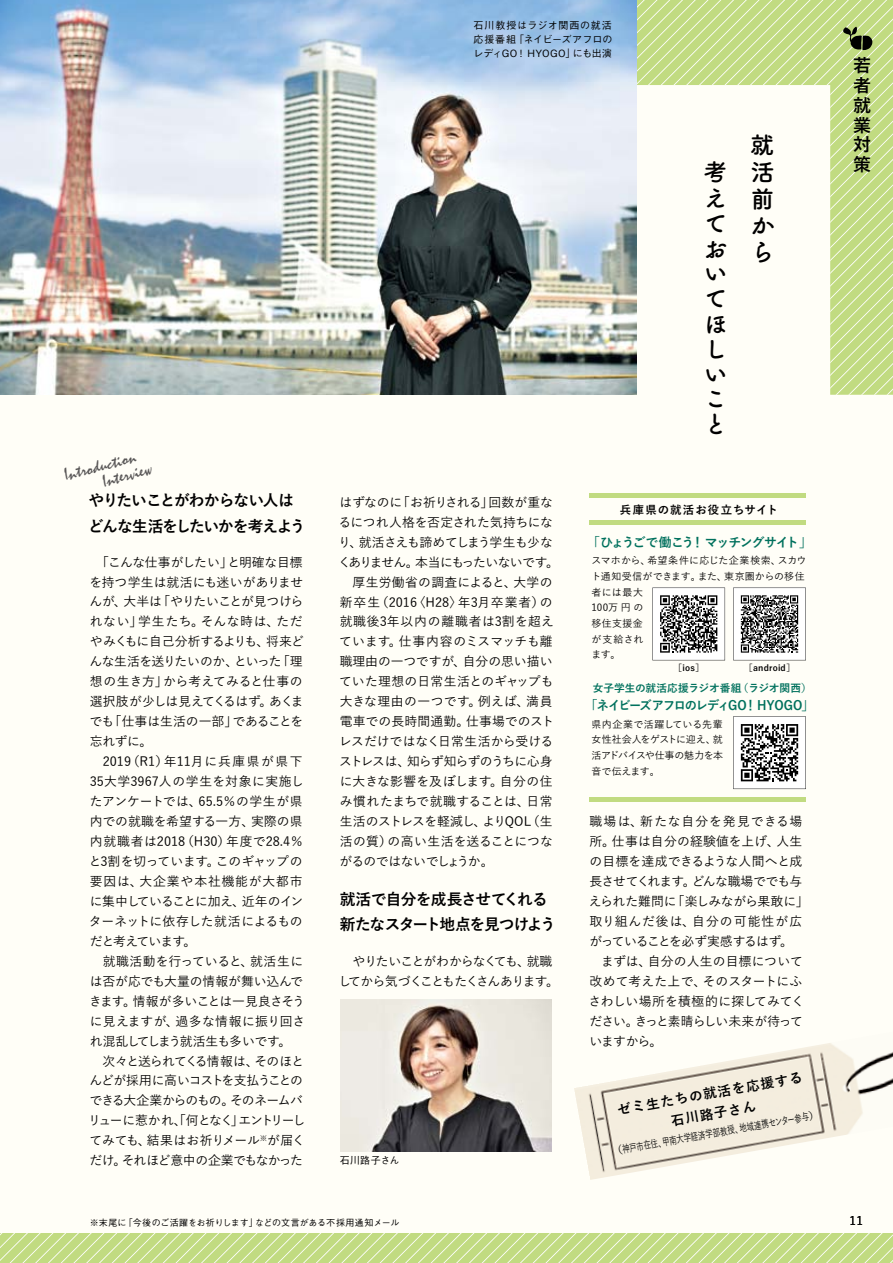
<style>
.page{position:relative;width:893px;height:1263px;background:#fffef7}
.page>*{position:absolute;margin:0;border:0;box-sizing:border-box;transform-origin:0 0}
.t1{font:24.15px/25.2px "Tsuku B Rd Gothic Bold 90 pv RKSJ V";color:#000;text-align:justify}
.t2{font:18px/19.8px "Yu Go Bold 90 pv RKSJ V";color:#000;text-align:justify}
.t3{font:17.7px/15.9px "Mistral";color:#595757}
.t4{font:15.75px/25.7px "Yu Go Bold 90 pv RKSJ H";letter-spacing:-.075em;color:#000}
.t5{font:13.5px/20.2px "Yu Go Bold 90 pv RKSJ H";color:#000;text-align:center}
.t6{font:12.9px/20px "Yu Go Medium 90 pv RKSJ H";letter-spacing:-.01em;color:#000}
.t7{font:12.9px "Yu Go Bold 90 pv RKSJ H";letter-spacing:-.08em;color:#00715d}
.t8{font:12.9px/20px "Yu Go Medium 90 pv RKSJ H";letter-spacing:-.085em;color:#000}
.t9{font:12px "Yu Go Medium 90 pv RKSJ H";color:#000}
.t10{font:11.4px "Yu Go Bold 90 pv RKSJ H";letter-spacing:.09em;color:#000}
.t11{font:10.65px "Yu Go Bold 90 pv RKSJ H";letter-spacing:-.005em;color:#00715d}
.t12{font:10.5px "Yu Go Medium 90 pv RKSJ H";color:#000}
.t13{font:10.05px/15.6px "Yu Go Medium 90 pv RKSJ H";letter-spacing:.02em;color:#000}
.t14{font:10.05px/14.2px "Gothic BBB Pro Medium 90 pv RKSJ H";letter-spacing:.035em;color:#000;text-align:justify}
.t15{font:10.05px/15.8px "Yu Go Medium 90 pv RKSJ H";color:#000;text-align:justify}
.t16{font:9px "Gothic BBB Pro Medium 90 pv RKSJ H";color:#000}
.t17{font:8.55px "Yu Go Bold 90 pv RKSJ H";letter-spacing:.02em;color:#000}
.s1{font-family:"Koz Go Pro Regular 90 pv RKSJ H"}
</style>
<div class="page">
<svg style="left:0;top:1233px;width:893px;height:30px;background:#c6de8c"></svg>
<svg style="left:637px;top:0;width:13px;height:85px"></svg>
<svg style="left:650px;top:0;width:12px;height:85px"></svg>
<svg style="left:662px;top:0;width:13px;height:85px"></svg>
<svg style="left:675px;top:0;width:13px;height:85px"></svg>
<svg style="left:688px;top:0;width:13px;height:85px"></svg>
<svg style="left:701px;top:0;width:12px;height:85px"></svg>
<svg style="left:713px;top:0;width:13px;height:85px"></svg>
<svg style="left:726px;top:0;width:13px;height:85px"></svg>
<svg style="left:739px;top:0;width:13px;height:85px"></svg>
<svg style="left:752px;top:0;width:13px;height:85px"></svg>
<svg style="left:765px;top:0;width:12px;height:85px"></svg>
<svg style="left:777px;top:0;width:13px;height:85px"></svg>
<img style="left:0;top:0;width:637px;height:395px">
<img style="left:340px;top:1000px;width:212px;height:151px">
<hr style="left:589px;top:797px;width:217px;height:4px;background:#c1db81">
<hr style="left:589px;top:493px;width:217px;height:4px;background:#c1db81">
<hr style="left:589px;top:521px;width:217px;height:4px;background:#c1db81">
<img style="left:574px;top:1043px;width:319px;height:137px">
<svg style="left:652px;top:588px;width:73px;height:72px"></svg>
<svg style="left:733px;top:716px;width:73px;height:73px"></svg>
<svg style="left:733px;top:588px;width:73px;height:72px"></svg>
<svg style="left:790px;top:0;width:103px;height:395px"></svg>
<h3 class="t3" style="left:63px;top:468px;width:87px;rotate:-15deg">Introduction<span class="s1">　　</span>Interview</h3>
<p class="t4" style="left:88px;top:488px;width:219px">やりたいことがわからない人はどんな生活をしたいかを考えよう</p>
<p class="t6" style="left:88px;top:550px;width:219px;text-indent:8px">「こんな仕事がしたい」と明確な目標を持つ学生は就活にも迷いがありませんが、大半は「やりたいことが見つけられない」学生たち。そんな時は、ただやみくもに自己分析するよりも、将来どんな生活を送りたいのか、といった「理想の生き方」から考えてみると仕事の選択肢が少しは見えてくるはず。あくまでも「仕事は生活の一部」であることを忘れずに。<br>　2019（R1）年11月に兵庫県が県下<br>35大学3967人の学生を対象に実施したアンケートでは、65.5％の学生が県内での就職を希望する一方、実際の県内就職者は2018（H30）年度で28.4％と3割を切っています。このギャップの要因は、大企業や本社機能が大都市に集中していることに加え、近年のインターネットに依存した就活によるものだと考えています。<br>　就職活動を行っていると、就活生には否が応でも大量の情報が舞い込んできます。情報が多いことは一見良さそうに見えますが、過多な情報に振り回され混乱してしまう就活生も多いです。<br>　次々と送られてくる情報は、そのほとんどが採用に高いコストを支払うことのできる大企業からのもの。そのネームバリューに惹かれ、「何となく」エントリーしてみても、結果はお祈りメール<sup>※</sup>が届くだけ。それほど意中の企業でもなかった</p>
<p class="t14" style="left:474px;top:16px;width:140px">石川教授はラジオ関西の就活応援番組「ネイビーズアフロのレディGO！HYOGO」にも出演</p>
<h1 class="t1" style="left:703px;top:158px;width:24px;text-align:left">考えておいてほしいこと</h1>
<h1 class="t1" style="left:750px;top:131px;width:25px;line-height:26.7px">就活前から</h1>
<p class="t6" style="left:338px;top:490px;width:222px">はずなのに「お祈りされる」回数が重なるにつれ人格を否定された気持ちになり、就活さえも諦めてしまう学生も少なくありません。本当にもったいないです。　厚生労働省の調査によると、大学の新卒生（2016〈H28〉年3月卒業者）の就職後3年以内の離職者は3割を超えています。仕事内容のミスマッチも離職理由の一つですが、自分の思い描いていた理想の日常生活とのギャップも大きな理由の一つです。例えば、満員電車での長時間通勤。仕事場でのストレスだけではなく日常生活から受けるストレスは、知らず知らずのうちに心身に大きな影響を及ぼします。自分の住み慣れたまちで就職することは、日常生活のストレスを軽減し、よりQOL（生活の質）の高い生活を送ることにつながるのではないでしょうか。</p>
<p class="t4" style="left:340px;top:886px;width:218px">就活で自分を成長させてくれる新たなスタート地点を見つけよう</p>
<p class="t8" style="left:338px;top:949px;width:222px">　やりたいことがわからなくても、就職してから気づくこともたくさんあります。</p>
<p class="t14" style="left:340px;top:1152px;width:61px">石川路子さん</p>
<p class="t10" style="left:620px;top:503px;width:160px">兵庫県の就活お役立ちサイト</p>
<p class="t7" style="left:587px;top:535px;width:226px">「ひょうごで働こう！マッチングサイト」</p>
<p class="t13" style="left:591px;top:551px;width:217px">スマホから、希望条件に応じた企業検索、スカウト通知受信ができます。また、東京圏からの移住者には最大<br>100万円の<br>移住支援金<br>が支給され<br>ます。</p>
<p class="t17" style="left:673px;top:663px;width:32px">［ios］</p>
<p class="t17" style="left:744px;top:663px;width:52px">［android］</p>
<p class="t11" style="left:593px;top:682px;width:220px">女子学生の就活応援ラジオ番組（ラジオ関西）</p>
<p class="t7" style="left:585px;top:698px;width:231px">「ネイビーズアフロのレディGO！HYOGO」</p>
<p class="t15" style="left:592px;top:715px;width:133px">県内企業で活躍している先輩女性社会人をゲストに迎え、就活アドバイスや仕事の魅力を本音で伝えます。</p>
<p class="t6" style="left:588px;top:810px;width:222px">職場は、新たな自分を発見できる場所。仕事は自分の経験値を上げ、人生の目標を達成できるような人間へと成長させてくれます。どんな職場ででも与えられた難問に「楽しみながら果敢に」取り組んだ後は、自分の可能性が広がっていることを必ず実感するはず。<br>　まずは、自分の人生の目標について改めて考えた上で、そのスタートにふさわしい場所を積極的に探してみてください。きっと素晴らしい未来が待っていますから。</p>
<p class="t5" style="left:616px;top:1100px;width:189px;rotate:-10deg">ゼミ生たちの就活を応援する石川路子さん</p>
<p class="t12" style="left:610px;top:1141px;width:212px;rotate:-10deg">（神戸市在住、甲南大学経済学部教授、地域連携センター参与）</p>
<p class="t16" style="left:90px;top:1215px;width:311px">※末尾に「今後のご活躍をお祈りします」などの文言がある不採用通知メール</p>
<h2 class="t2" style="left:853px;top:56px;width:19px">若者就業対策</h2>
<p class="t9" style="left:849px;top:1210px;width:15px">11</p>
</div>
